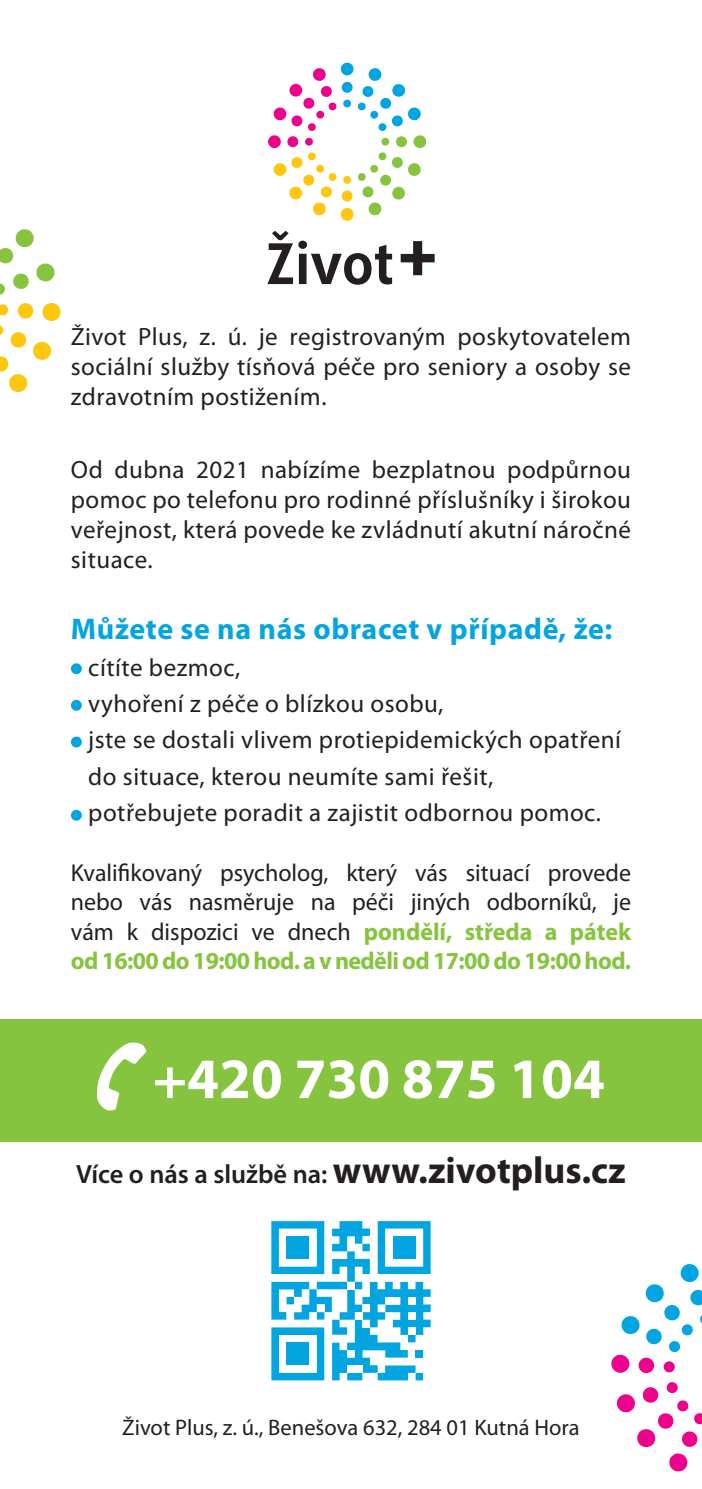
<style>
.page{position:relative;width:702px;height:1489px;background:#fff}
.page>*{position:absolute;margin:0;border:0;box-sizing:border-box;transform-origin:0 0}
.t1{font:700 57.5px "Myriad Pro";color:#fff}
.t2{font:700 30px "Myriad Pro";letter-spacing:.02em;color:#03a5e0}
.t3{font:600 26.5px "Myriad Pro";color:#231f20}
.t4{font:25px/30px "Myriad Pro";letter-spacing:.02em;color:#231f20;text-align:justify}
.t5{font:24.5px/29.5px "Myriad Pro";color:#231f20;text-align:justify}
.t6{font:22.5px "Myriad Pro";color:#231f20}
.s1{font-weight:700;color:#86c43f}
.s2{font-weight:700;font-size:37.5px}
</style>
<div class="page">
<svg style="left:268px;top:63px;width:158px;height:158px"></svg>
<svg style="left:400px;top:241px;width:34px;height:34px"></svg>
<svg style="left:267px;top:231px;width:125px;height:54px"></svg>
<svg style="left:71px;top:663px;width:11px;height:11px"></svg>
<svg style="left:71px;top:699px;width:11px;height:12px"></svg>
<svg style="left:71px;top:736px;width:11px;height:11px"></svg>
<svg style="left:71px;top:809px;width:11px;height:11px"></svg>
<div style="left:0;top:1019px;width:702px;height:122px;background:#86c43f"></div>
<svg style="left:97px;top:1042px;width:49px;height:68px"></svg>
<svg style="left:271px;top:1221px;width:159px;height:159px"></svg>
<div style="left:347px;top:1281px;width:8px;height:8px;background:#fff"></div>
<div style="left:317px;top:1304px;width:7px;height:7px;background:#fff"></div>
<div style="left:286px;top:1236px;width:23px;height:22px;background:#03a5e0"></div>
<div style="left:393px;top:1236px;width:22px;height:22px;background:#03a5e0"></div>
<div style="left:286px;top:1342px;width:23px;height:22px;background:#03a5e0"></div>
<svg style="left:616px;top:1382px;width:86px;height:90px"></svg>
<svg style="left:611px;top:1264px;width:91px;height:109px"></svg>
<svg style="left:0;top:303px;width:61px;height:89px"></svg>
<svg style="left:0;top:229px;width:55px;height:66px"></svg>
<p class="t4" style="left:71px;top:321px;width:561px">Život Plus, z. ú. je registrovaným poskytovatelem sociální služby tísňová péče pro seniory a osoby se zdravotním postižením.</p>
<p class="t4" style="left:71px;top:454px;width:561px">Od dubna 2021 nabízíme bezplatnou podpůrnou pomoc po telefonu pro rodinné příslušníky i širokou veřejnost, která povede ke zvládnutí akutní náročné situace.</p>
<p class="t2" style="left:71px;top:609px;width:543px">Můžete se na nás obracet v případě, že:</p>
<p class="t4" style="left:88px;top:648px;width:534px;line-height:36.5px;text-align:left">cítíte bezmoc,<br>vyhoření z péče o blízkou osobu,<br>jste se dostali vlivem protiepidemických opatření do situace, kterou neumíte sami řešit, potřebujete poradit a zajistit odbornou pomoc.</p>
<p class="t5" style="left:71px;top:857px;width:561px">Kvalifikovaný psycholog, který vás situací provede nebo vás nasměruje na péči jiných odborníků, je vám k dispozici ve dnech <span class="s1">pondělí, středa a pátek od 16:00 do 19:00 hod. a v neděli od 17:00 do 19:00 hod.</span></p>
<h1 class="t1" style="left:153px;top:1041px;width:453px">+420 730 875 104</h1>
<p class="t3" style="left:76px;top:1157px;width:551px">Více o nás a službě na: <span class="s2">www.zivotplus.cz</span></p>
<p class="t6" style="left:122px;top:1413px;width:459px">Život Plus, z. ú., Benešova 632, 284 01 Kutná Hora</p>
</div>
